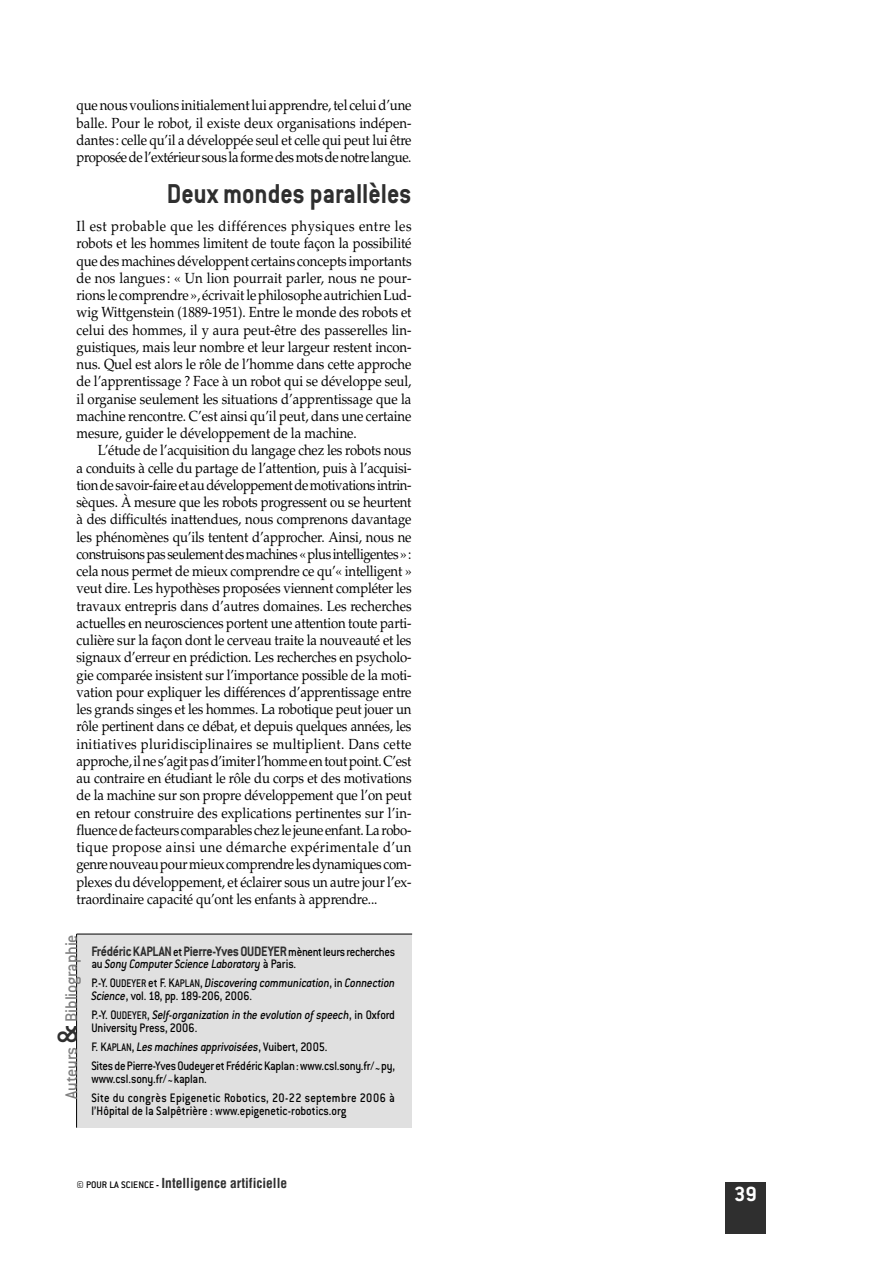
<style>
.page{position:relative;width:893px;height:1263px;background:#fff}
.page>*{position:absolute;margin:0;border:0;box-sizing:border-box;transform-origin:0 0}
.t1{font:700 30px "Conduit ITC";color:#2f2f2f;scale:.9 1}
.t2{font:700 22.5px "Conduit ITC";color:#fff}
.t3{font:500 18px "Conduit ITC";letter-spacing:-.015em;color:#808080}
.t4{font:500 15.75px "Conduit ITC";color:#000;scale:.9 1}
.t5{font:700 15px "Conduit ITC";letter-spacing:-.015em;color:#2f2f2f;scale:.9 1}
.t6{font:14.7px/17.2px "Palatino";letter-spacing:-.015em;color:#000;text-align:justify;scale:.9 1}
.t7{font:500 13.5px/19.2px "Conduit ITC";letter-spacing:-.005em;color:#000;scale:.9 1}
.t8{font:italic 500 13.5px/19.2px "Conduit ITC";letter-spacing:-.015em;color:#000;scale:.9 1}
.t9{font:500 13.5px/19.2px "Conduit ITC";letter-spacing:.02em;color:#000;scale:.9 1}
.t10{font:700 condensed 13.5px "Helvetica";color:#2f2f2f}
.t11{font:500 10.5px "Conduit ITC";color:#000}
.s1{font-weight:500;font-size:13.5px;color:#000}
.s2{font-style:normal}
.s3{font-style:normal;font-size:12.15px}
.s4{font-size:12.15px}
.s5{font-style:italic}
.s6{font-size:30px;color:#2f2f2f}
.s7{font-weight:700}
.s8{font-family:"Helvetica";font-weight:700;font-stretch:condensed;font-size:13.5px;color:#595959}
</style>
<div class="page">
<div style="left:725px;top:1182px;width:40px;height:51px;background:#2f2f2f"></div>
<div style="left:77px;top:934px;width:335px;height:194px;background:#e0e0e0"></div>
<hr style="left:77px;top:934px;width:335px;height:1px;background:#000">
<hr style="left:76px;top:934px;width:1px;height:194px;background:#000">
<p class="t6" style="left:77px;top:98px;width:374px">que nous voulions initialement lui apprendre, tel celui d’une balle. Pour le robot, il existe deux organisations indépen&shy;dantes: celle qu’il a développée seul et celle qui peut lui être proposée de l’extérieur sous la forme des mots de notre langue.</p>
<h1 class="t1" style="left:167px;top:176px;width:273px">Deux mondes parallèles</h1>
<p class="t6" style="left:77px;top:219px;width:374px">Il est probable que les différences physiques entre les robots et les hommes limitent de toute façon la possibilité que des machines développent certains concepts importants de nos langues : « Un lion pourrait parler, nous ne pour&shy;rions le comprendre », écrivait le philosophe autrichien Lud&shy;wig Wittgenstein (1889-1951). Entre le monde des robots et celui des hommes, il y aura peut-être des passerelles lin&shy;guistiques, mais leur nombre et leur largeur restent incon&shy;nus. Quel est alors le rôle de l’homme dans cette approche de l’apprentissage ? Face à un robot qui se développe seul, il organise seulement les situations d’apprentissage que la machine rencontre. C’est ainsi qu’il peut, dans une certaine mesure, guider le développement de la machine.</p>
<p class="t6" style="left:77px;top:443px;width:374px;text-indent:21px">L’étude de l’acquisition du langage chez les robots nous a conduits à celle du partage de l’attention, puis à l’acquisi&shy;tion de savoir-faire et au développement de motivations intrin&shy;sèques. À mesure que les robots progressent ou se heurtent à des difficultés inattendues, nous comprenons davantage les phénomènes qu’ils tentent d’approcher. Ainsi, nous ne construisons pas seulement des machines «plus intelligentes»: cela nous permet de mieux comprendre ce qu’« intelligent » veut dire. Les hypothèses proposées viennent compléter les travaux entrepris dans d’autres domaines. Les recherches actuelles en neurosciences portent une attention toute parti&shy;culière sur la façon dont le cerveau traite la nouveauté et les signaux d’erreur en prédiction. Les recherches en psycholo&shy;gie comparée insistent sur l’importance possible de la moti&shy;vation pour expliquer les différences d’apprentissage entre les grands singes et les hommes. La robotique peut jouer un rôle pertinent dans ce débat, et depuis quelques années, les initiatives pluridisciplinaires se multiplient. Dans cette approche, il ne s’agit pas d’imiter l’homme en tout point. C’est au contraire en étudiant le rôle du corps et des motivations de la machine sur son propre développement que l’on peut en retour construire des explications pertinentes sur l’in&shy;fluence de facteurs comparables chez le jeune enfant. La robo&shy;tique propose ainsi une démarche expérimentale d’un genre nouveau pour mieux comprendre les dynamiques com&shy;plexes du développement, et éclairer sous un autre jour l’ex&shy;traordinaire capacité qu’ont les enfants à apprendre...</p>
<p class="t5" style="left:91px;top:942px;width:339px">Frédéric KAPLAN<span class="s1">et</span> Pierre-Yves OUDEYER<span class="s1">mènent leurs recherches</span></p>
<p class="t8" style="left:91px;top:954px;width:339px"><span class="s2">au</span> Sony Computer Science Laboratory <span class="s2">à Paris.<br>P.-Y. O</span><span class="s3">UDEYER</span> <span class="s2">et F. K</span><span class="s3">APLAN</span><span class="s2">,</span> Discovering communication<span class="s2">, in</span> Connection</p>
<p class="t8" style="left:91px;top:986px;width:339px">Science<span class="s2">, vol. 18, pp. 189-206, 2006.<br>P.-Y. O</span><span class="s3">UDEYER</span><span class="s2">,</span> Self-organization in the evolution of speech<span class="s2">, in Oxford</span></p>
<p class="t7" style="left:91px;top:1018px;width:316px">University Press, 2006.<br>F. K<span class="s4">APLAN</span>, <span class="s5">Les machines apprivoisées</span>, Vuibert, 2005.<br>Sites de Pierre-Yves Oudeyer et Frédéric Kaplan : www.csl.sony.fr/</p>
<p class="t3" style="left:60px;top:1099px;width:166px;rotate:-90deg">Auteurs <span class="s6">&amp;</span> Bibliographie</p>
<p class="t4" style="left:374px;top:1063px;width:9px">˜</p>
<p class="t7" style="left:381px;top:1056px;width:17px">py,</p>
<p class="t7" style="left:91px;top:1069px;width:85px">www.csl.sony.fr/</p>
<p class="t4" style="left:167px;top:1076px;width:9px">˜</p>
<p class="t9" style="left:91px;top:1069px;width:339px;text-indent:83px">kaplan.<br>Site du congrès Epigenetic Robotics, 20-22 septembre 2006 à</p>
<p class="t7" style="left:91px;top:1101px;width:285px">l’Hôpital de la Salpêtrière : www.epigenetic-robotics.org</p>
<p class="t10" style="left:161px;top:1177px;width:127px">Intelligence artificielle</p>
<p class="t11" style="left:77px;top:1178px;width:142px">© POUR LA SCIENCE <span class="s7">-</span> <span class="s8">Discipline</span></p>
<h2 class="t2" style="left:734px;top:1180px;width:24px">39</h2>
</div>
